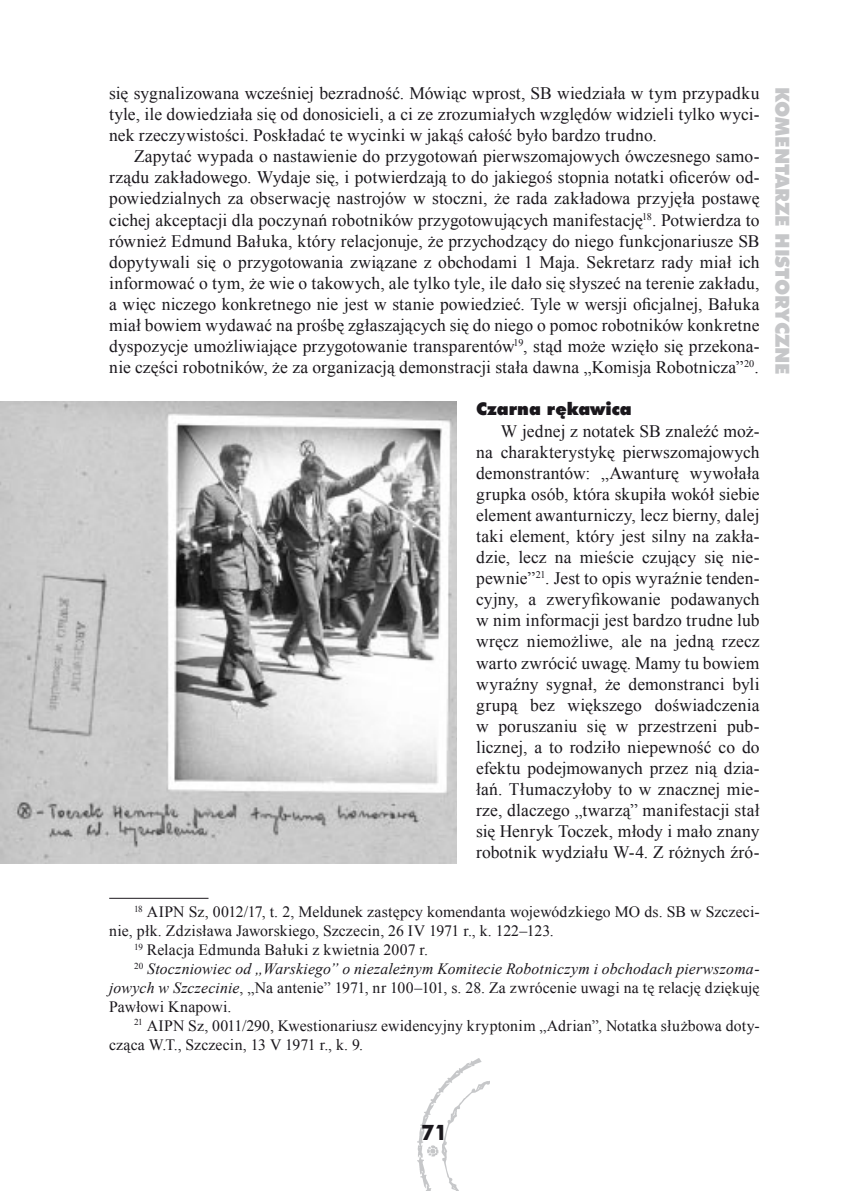
<style>
.page{position:relative;width:844px;height:1191px;background:#fff}
.page>*{position:absolute;margin:0;border:0;box-sizing:border-box;transform-origin:0 0}
.t1{font:700 21px "Futura EU";color:#1a171c}
.t2{font:19.25px "Futura X Blk EU";color:#c6c7c9}
.t3{font:17.5px/21.2px "Times New Roman";letter-spacing:.005em;color:#1a171c;text-align:justify}
.t4{font:17.5px "Futura X Blk EU";color:#1a171c}
.t5{font:15.75px "Times New Roman";letter-spacing:.005em;color:#1a171c}
.t6{font:italic 15.75px "Times New Roman";letter-spacing:.01em;color:#1a171c}
.s1{font-style:italic}
</style>
<div class="page">
<img style="left:418px;top:1058px;width:72px;height:133px">
<hr style="left:109px;top:898px;width:99px;height:1px;background:#1a171c">
<img style="left:0;top:401px;width:456px;height:462px">
<p class="t3" style="left:109px;top:82px;width:651px">się sygnalizowana wcześniej bezradność. Mówiąc wprost, SB wiedziała w tym przypadku tyle, ile dowiedziała się od donosicieli, a ci ze zrozumiałych względów widzieli tylko wyci&shy;nek rzeczywistości. Poskładać te wycinki w jakąś całość było bardzo trudno.</p>
<p class="t3" style="left:109px;top:146px;width:651px;text-indent:25px">Zapytać wypada o nastawienie do przygotowań pierwszomajowych ówczesnego samo&shy;rządu zakładowego. Wydaje się, i potwierdzają to do jakiegoś stopnia notatki oficerów od&shy;powiedzialnych za obserwację nastrojów w stoczni, że rada zakładowa przyjęła postawę cichej akceptacji dla poczynań robotników przygotowujących manifestację<sup>18</sup>. Potwierdza to również Edmund Bałuka, który relacjonuje, że przychodzący do niego funkcjonariusze SB dopytywali się o przygotowania związane z obchodami 1 Maja. Sekretarz rady miał ich informować o tym, że wie o takowych, ale tylko tyle, ile dało się słyszeć na terenie zakładu, a więc niczego konkretnego nie jest w stanie powiedzieć. Tyle w wersji oficjalnej, Bałuka miał bowiem wydawać na prośbę zgłaszających się do niego o pomoc robotników konkretne dyspozycje umożliwiające przygotowanie transparentów<sup>19</sup>, stąd może wzięło się przekona&shy;nie części robotników, że za organizacją demonstracji stała dawna „Komisja Robotnicza”<sup>20</sup>.</p>
<p class="t4" style="left:476px;top:398px;width:157px">Czarna rękawica</p>
<p class="t3" style="left:476px;top:420px;width:285px;text-indent:25px">W jednej z notatek SB znaleźć moż&shy;na charakterystykę pierwszomajowych demonstrantów: „Awanturę wywołała grupka osób, która skupiła wokół siebie element awanturniczy, lecz bierny, dalej taki element, który jest silny na zakła&shy;dzie, lecz na mieście czujący się nie&shy;pewnie”<sup>21</sup>. Jest to opis wyraźnie tenden&shy;cyjny, a zweryfikowanie podawanych w nim informacji jest bardzo trudne lub wręcz niemożliwe, ale na jedną rzecz warto zwrócić uwagę. Mamy tu bowiem wyraźny sygnał, że demonstranci byli grupą bez większego doświadczenia w poruszaniu się w przestrzeni pub&shy;licznej, a to rodziło niepewność co do efektu podejmowanych przez nią dzia&shy;łań. Tłumaczyłoby to w znacznej mie&shy;rze, dlaczego „twarzą” manifestacji stał się Henryk Toczek, młody i mało znany robotnik wydziału W-4. Z różnych źró-</p>
<p class="t2" style="left:794px;top:87px;width:287px;rotate:90deg">komentarze hi-sto-rycz-ne</p>
<p class="t5" style="left:134px;top:901px;width:627px"><sup>18</sup> AIPN Sz, 0012/17, t. 2, Meldunek zastępcy komendanta wojewódzkiego MO ds. SB w Szczeci-</p>
<p class="t5" style="left:109px;top:920px;width:446px">nie, płk. Zdzisława Jaworskiego, Szczecin, 26 IV 1971 r., k. 122–123.</p>
<p class="t5" style="left:134px;top:939px;width:295px"><sup>19</sup> Relacja Edmunda Bałuki z kwietnia 2007 r.</p>
<p class="t6" style="left:134px;top:957px;width:627px"><sup>20</sup> Stoczniowiec od „Warskiego” o niezależnym Komitecie Robotniczym i obchodach pierwszoma-</p>
<p class="t5" style="left:109px;top:977px;width:651px"><span class="s1">jowych w Szczecinie</span>, „Na antenie” 1971, nr 100–101, s. 28. Za zwrócenie uwagi na tę relację dziękuję</p>
<p class="t5" style="left:109px;top:996px;width:124px">Pawłowi Knapowi.</p>
<p class="t5" style="left:134px;top:1014px;width:627px"><sup>21</sup> AIPN Sz, 0011/290, Kwestionariusz ewidencyjny kryptonim „Adrian”, Notatka służbowa doty-</p>
<p class="t5" style="left:109px;top:1033px;width:255px">cząca W.T., Szczecin, 13 V 1971 r., k. 9.</p>
<p class="t1" style="left:421px;top:1119px;width:12px">71</p>
</div>
